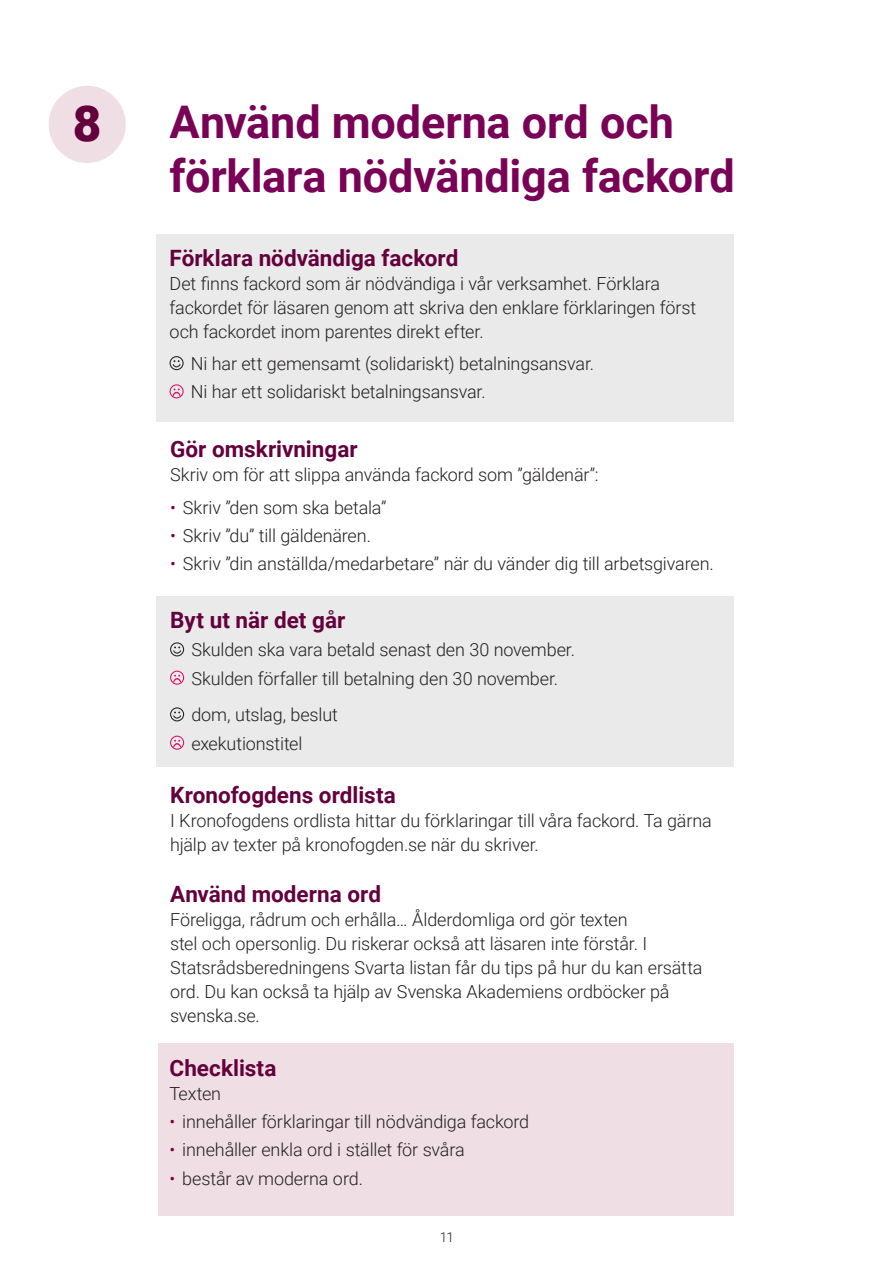
<style>
.page{position:relative;width:893px;height:1263px;background:#fff}
.page>*{position:absolute;margin:0;border:0;box-sizing:border-box;transform-origin:0 0}
.Siffra{font:900 49.5px "Roboto";color:#64003d}
.t1{font:700 45px/54px "Roboto";letter-spacing:-.005em;color:#790257}
.Brödtext{font:700 22.5px "Roboto";color:#64003d}
.Brödtext-2{font:300 18px/24px "Roboto";letter-spacing:-.01em;color:#231f20}
.Brödtext_-_punktlist{font:300 18px "Roboto";letter-spacing:-.01em;color:#231f20}
.Brödtext_-_lista{font:300 18px "Roboto";letter-spacing:-.01em;color:#231f20}
.Brödtext_innan_punkt{font:300 18px/24px "Roboto";letter-spacing:-.01em;color:#231f20}
.t2{font:300 13.5px "Roboto";color:#231f20}
.s1{color:#7a003b}
</style>
<div class="page">
<div style="left:156px;top:234px;width:577px;height:188px;background:#e9eae9"></div>
<div style="left:156px;top:596px;width:577px;height:170px;background:#e9eae9"></div>
<svg style="left:170px;top:356px;width:14px;height:14px"></svg>
<svg style="left:170px;top:384px;width:14px;height:14px"></svg>
<svg style="left:170px;top:642px;width:14px;height:14px"></svg>
<svg style="left:170px;top:671px;width:14px;height:14px"></svg>
<svg style="left:170px;top:707px;width:14px;height:14px"></svg>
<svg style="left:170px;top:736px;width:14px;height:14px"></svg>
<div style="left:49px;top:86px;width:77px;height:77px;background:#efdfe4;border-radius:50%"></div>
<div style="left:158px;top:1043px;width:575px;height:172px;background:#efdfe4"></div>
<p class="Siffra" style="left:73px;top:89px;width:30px">8</p>
<h1 class="t1" style="left:170px;top:93px;width:567px">Använd moderna ord och förklara nödvändiga fackord</h1>
<h2 class="Brödtext" style="left:170px;top:242px;width:290px">Förklara nödvändiga fackord</h2>
<p class="Brödtext_innan_punkt" style="left:170px;top:271px;width:528px">Det finns fackord som är nödvändiga i vår verksamhet. Förklara fackordet för läsaren genom att skriva den enklare förklaringen först och fackordet inom parentes direkt efter.</p>
<p class="Brödtext_-_lista" style="left:191px;top:351px;width:405px">Ni har ett gemensamt (solidariskt) betalningsansvar.</p>
<p class="Brödtext_-_lista" style="left:191px;top:379px;width:296px">Ni har ett solidariskt betalningsansvar.</p>
<h2 class="Brödtext" style="left:170px;top:433px;width:189px">Gör omskrivningar</h2>
<p class="Brödtext_innan_punkt" style="left:170px;top:462px;width:430px">Skriv om för att slippa använda fackord som ”gäldenär”:</p>
<p class="Brödtext_-_punktlist" style="left:170px;top:494px;width:218px"><span class="s1">•</span> Skriv ”den som ska betala”</p>
<p class="Brödtext_-_punktlist" style="left:170px;top:523px;width:202px"><span class="s1">•</span> Skriv ”du” till gäldenären.</p>
<p class="Brödtext_-_punktlist" style="left:170px;top:551px;width:545px"><span class="s1">•</span> Skriv ”din anställda/medarbetare” när du vänder dig till arbetsgivaren.</p>
<h2 class="Brödtext" style="left:170px;top:604px;width:177px">Byt ut när det går</h2>
<p class="Brödtext_-_lista" style="left:191px;top:637px;width:385px">Skulden ska vara betald senast den 30 november.</p>
<p class="Brödtext_-_lista" style="left:191px;top:666px;width:368px">Skulden förfaller till betalning den 30 november.</p>
<p class="Brödtext_-_lista" style="left:191px;top:702px;width:148px">dom, utslag, beslut</p>
<p class="Brödtext_-_lista" style="left:191px;top:731px;width:113px">exekutionstitel</p>
<h2 class="Brödtext" style="left:170px;top:779px;width:227px">Kronofogdens ordlista</h2>
<p class="Brödtext-2" style="left:170px;top:807px;width:543px">I Kronofogdens ordlista hittar du förklaringar till våra fackord. Ta gärna hjälp av texter på kronofogden.se när du skriver.</p>
<p class="Brödtext" style="left:170px;top:878px;width:212px">Använd moderna ord</p>
<p class="Brödtext-2" style="left:170px;top:906px;width:534px">Föreligga, rådrum och erhålla… Ålderdomliga ord gör texten<br>stel och opersonlig. Du riskerar också att läsaren inte förstår. I Statsrådsberedningens Svarta listan får du tips på hur du kan ersätta ord. Du kan också ta hjälp av Svenska Akademiens ordböcker på svenska.se.</p>
<h2 class="Brödtext" style="left:170px;top:1052px;width:108px">Checklista</h2>
<p class="Brödtext-2" style="left:170px;top:1081px;width:53px">Texten</p>
<p class="Brödtext_-_punktlist" style="left:170px;top:1109px;width:361px"><span class="s1">•</span> innehåller förklaringar till nödvändiga fackord</p>
<p class="Brödtext_-_punktlist" style="left:170px;top:1137px;width:297px"><span class="s1">•</span> innehåller enkla ord i stället för svåra</p>
<p class="Brödtext_-_punktlist" style="left:170px;top:1165px;width:195px"><span class="s1">•</span> består av moderna ord.</p>
<p class="t2" style="left:440px;top:1228px;width:16px">11</p>
</div>
